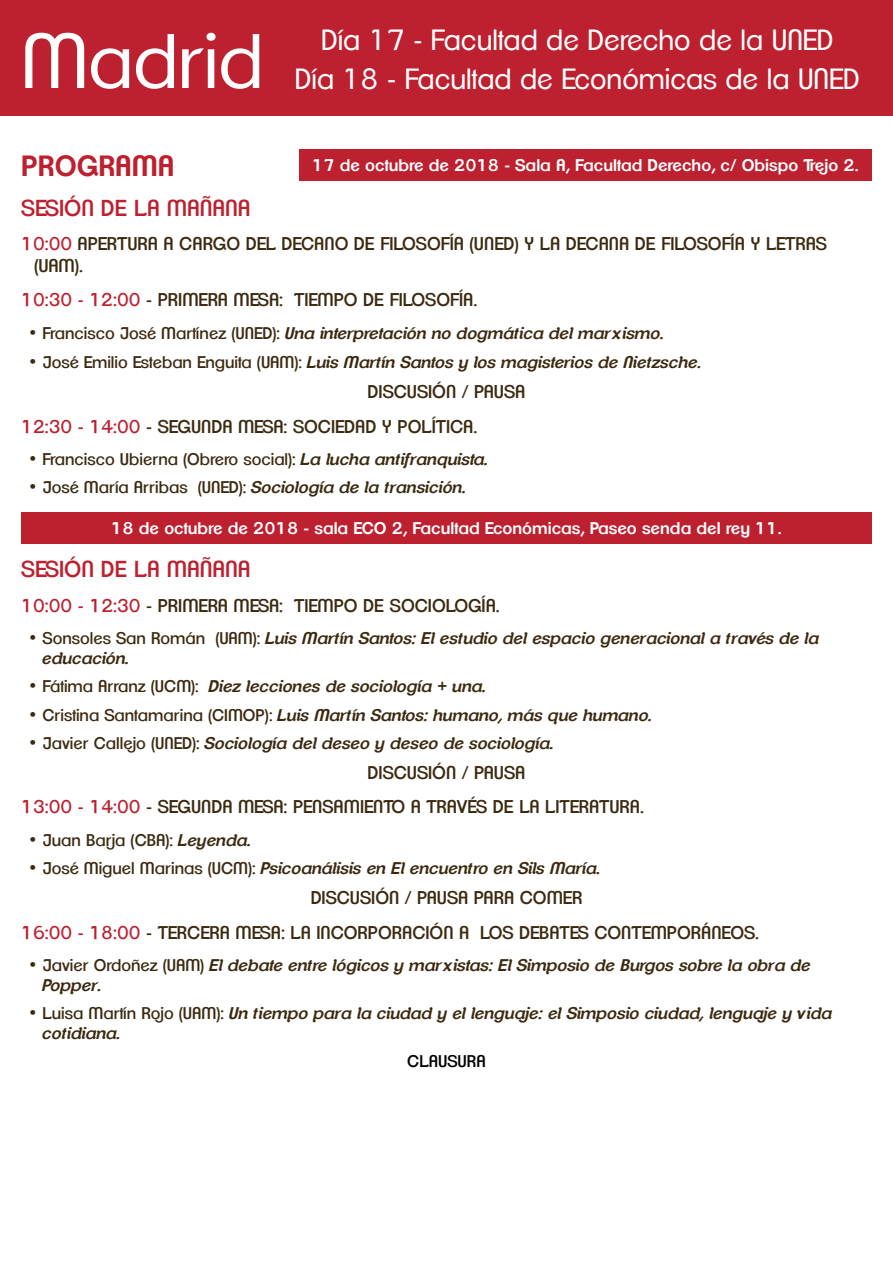
<style>
.page{position:relative;width:893px;height:1263px;background:#fff}
.page>*{position:absolute;margin:0;border:0;box-sizing:border-box;transform-origin:0 0}
.t1{font:75px "Clemente P Dag";color:#fff}
.t2{font:28.5px "Clemente P Dag";color:#fff}
.t3{font:600 28.5px "Clemente P Dak";color:#bd202f}
.t4{font:22.5px "Clemente P Dai";color:#bd202f}
.t5{font:18px/34.3px "Clemente P Dai";color:#3c2a10}
.t6{font:italic 600 16.5px/19.8px "Clemente P Dal";color:#3c2a10}
.t7{font:600 16.5px "Clemente P Dak";color:#fff}
.t8{font:16.5px "Clemente P Dai";color:#3c2a10}
.t9{font:16.5px "Clemente P Dai";color:#000}
.s1{color:#bd202f}
.s2{font-family:"Clemente P Dai";font-weight:400;font-style:normal;font-size:18px}
.s3{font-family:"Clemente P Dai";font-weight:400;font-style:normal}
.s4{font-size:18px}
.s5{font-family:"Clemente P Dal";font-weight:600;font-style:italic}
</style>
<div class="page">
<div style="left:299px;top:149px;width:573px;height:32px;background:#bd202f"></div>
<div style="left:21px;top:512px;width:851px;height:32px;background:#bd202f"></div>
<div style="left:0;top:0;width:893px;height:116px;background:#bd202f"></div>
<h1 class="t1" style="left:21px;top:18px;width:244px">Madrid</h1>
<h2 class="t2" style="left:321px;top:23px;width:514px">Día 17 - Facultad de Derecho de la UNED</h2>
<h2 class="t2" style="left:295px;top:62px;width:566px">Día 18 - Facultad de Económicas de la UNED</h2>
<h2 class="t3" style="left:21px;top:149px;width:155px">PROGRAMA</h2>
<h3 class="t4" style="left:21px;top:195px;width:231px">SESIÓN DE LA MAÑANA</h3>
<p class="t5" style="left:34px;top:233px;width:794px;line-height:21.6px;text-indent:-13px"><span class="s1">10:00</span> APERTURA A CARGO DEL DECANO DE FILOSOFÍA (UNED) Y LA DECANA DE FILOSOFÍA Y LETRAS (UAM).</p>
<p class="t5" style="left:21px;top:282px;width:457px"><span class="s1">10:30 - 12:00</span> - PRIMERA MESA: TIEMPO DE FILOSOFÍA.</p>
<p class="t6" style="left:30px;top:323px;width:636px"><span class="s2">•</span> <span class="s3">Francisco José Martínez (UNED):</span> Una interpretación no dogmática del marxismo.</p>
<p class="t6" style="left:30px;top:352px;width:674px"><span class="s2">•</span> <span class="s3">José Emilio Esteban Enguita (UAM):</span> Luis Martín Santos y los magisterios de Nietzsche.</p>
<p class="t5" style="left:21px;top:375px;width:506px;text-indent:346px">DISCUSIÓN / PAUSA<br><span class="s1">12:30 - 14:00</span> - SEGUNDA MESA: SOCIEDAD Y POLÍTICA.</p>
<p class="t8" style="left:30px;top:450px;width:461px"><span class="s4">•</span> Francisco Ubierna (Obrero social): <span class="s5">La lucha antifranquista.</span></p>
<p class="t6" style="left:30px;top:478px;width:438px"><span class="s2">•</span> <span class="s3">José María Arribas (UNED):</span> Sociología de la transición.</p>
<p class="t7" style="left:312px;top:156px;width:548px">17 de octubre de 2018 - Sala A, Facultad Derecho, c/ Obispo Trejo 2.</p>
<p class="t7" style="left:111px;top:519px;width:672px">18 de octubre de 2018 - sala ECO 2, Facultad Económicas, Paseo senda del rey 11.</p>
<h3 class="t4" style="left:21px;top:556px;width:231px">SESIÓN DE LA MAÑANA</h3>
<p class="t5" style="left:21px;top:588px;width:480px"><span class="s1">10:00 - 12:30</span> - PRIMERA MESA: TIEMPO DE SOCIOLOGÍA.</p>
<p class="t6" style="left:43px;top:628px;width:778px;text-indent:-13px"><span class="s2">•</span> <span class="s3">Sonsoles San Román (UAM):</span> Luis Martín Santos: El estudio del espacio generacional a través de la educación.</p>
<p class="t6" style="left:30px;top:676px;width:458px"><span class="s2">•</span> <span class="s3">Fátima Arranz (UCM):</span> Diez lecciones de sociología + una.</p>
<p class="t6" style="left:30px;top:705px;width:625px"><span class="s2">•</span> <span class="s3">Cristina Santamarina (CIMOP):</span> Luis Martín Santos: humano, más que humano.</p>
<p class="t6" style="left:30px;top:733px;width:526px"><span class="s2">•</span> <span class="s3">Javier Callejo (UNED):</span> Sociología del deseo y deseo de sociología.</p>
<p class="t5" style="left:21px;top:755px;width:624px;text-indent:346px">DISCUSIÓN / PAUSA<br><span class="s1">13:00 - 14:00</span> - SEGUNDA MESA: PENSAMIENTO A TRAVÉS DE LA LITERATURA.</p>
<p class="t8" style="left:30px;top:830px;width:223px"><span class="s4">•</span> Juan Barja (CBA): <span class="s5">Leyenda.</span></p>
<p class="t6" style="left:30px;top:858px;width:573px"><span class="s2">•</span> <span class="s3">José Miguel Marinas (UCM):</span> Psicoanálisis en El encuentro en Sils María.</p>
<p class="t5" style="left:21px;top:881px;width:739px;text-indent:289px">DISCUSIÓN / PAUSA PARA COMER<br><span class="s1">16:00 - 18:00</span> - TERCERA MESA: LA INCORPORACIÓN A LOS DEBATES CONTEMPORÁNEOS.</p>
<p class="t6" style="left:43px;top:955px;width:770px;text-indent:-13px"><span class="s2">•</span> <span class="s3">Javier Ordoñez (UAM)</span> El debate entre lógicos y marxistas: El Simposio de Burgos sobre la obra de<br>Popper.</p>
<p class="t6" style="left:43px;top:1003px;width:791px;text-indent:-13px"><span class="s2">•</span> <span class="s3">Luisa Martín Rojo (UAM):</span> Un tiempo para la ciudad y el lenguaje: el Simposio ciudad, lenguaje y vida cotidiana.</p>
<p class="t9" style="left:407px;top:1052px;width:80px">CLAUSURA</p>
</div>
